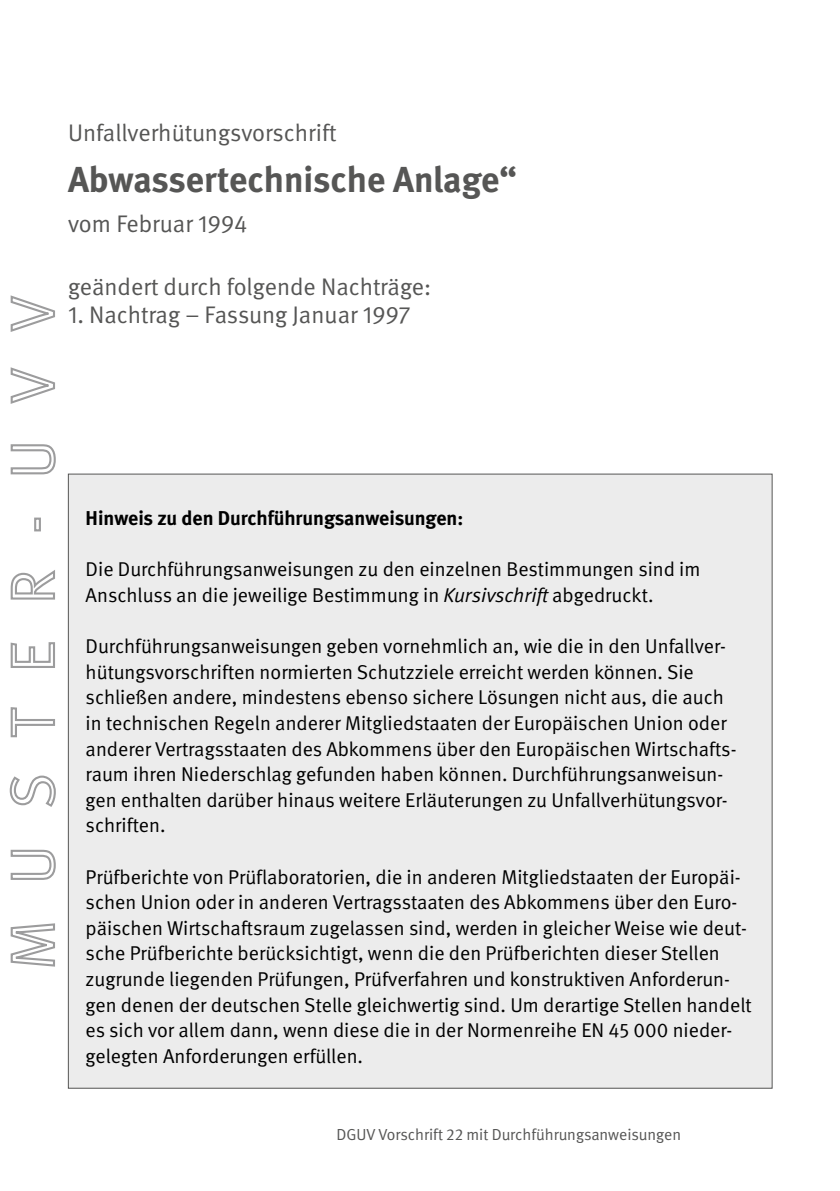
<style>
.page{position:relative;width:840px;height:1191px;background:#fff}
.page>*{position:absolute;margin:0;border:0;box-sizing:border-box;transform-origin:0 0}
.t1{font:700 36px "DGUV Meta";letter-spacing:-.005em;color:#565655}
.t2{font:24px "DGUV Meta";color:#565655}
.Fließtext_FT_Abstand_vor{font:20px/25.6px "DGUV Meta";color:#000}
.Fließtext_FT_Abstand_vor-2{font:700 20px "DGUV Meta";letter-spacing:-.005em;color:#000}
.t3{font:16px "DGUV Meta";color:#565655}
.s1{font-style:italic}
</style>
<div class="page">
<div style="left:68px;top:474px;width:703px;height:614px;background:#ececec"></div>
<svg style="left:10px;top:923px;width:45px;height:44px"></svg>
<svg style="left:10px;top:849px;width:46px;height:31px"></svg>
<svg style="left:9px;top:775px;width:47px;height:32px"></svg>
<svg style="left:10px;top:707px;width:45px;height:31px"></svg>
<svg style="left:10px;top:642px;width:45px;height:26px"></svg>
<svg style="left:10px;top:570px;width:45px;height:30px"></svg>
<div style="left:34px;top:517px;width:7px;height:14px;border:2px solid #9c9c9d"></div>
<svg style="left:10px;top:444px;width:46px;height:31px"></svg>
<svg style="left:10px;top:367px;width:45px;height:37px"></svg>
<svg style="left:10px;top:295px;width:45px;height:37px"></svg>
<p class="t2" style="left:68px;top:119px;width:270px">Unfallverhütungsvorschrift</p>
<h1 class="t1" style="left:68px;top:158px;width:450px">Abwassertechnische Anlage“</h1>
<p class="t2" style="left:68px;top:210px;width:181px">vom Februar 1994</p>
<p class="t2" style="left:68px;top:273px;width:364px">geändert durch folgende Nachträge:</p>
<p class="t2" style="left:68px;top:301px;width:344px">1. Nachtrag – Fassung Januar 1997</p>
<p class="Fließtext_FT_Abstand_vor-2" style="left:86px;top:506px;width:379px">Hinweis zu den Durchführungsanweisungen:</p>
<p class="Fließtext_FT_Abstand_vor" style="left:86px;top:557px;width:616px">Die Durchführungsanweisungen zu den einzelnen Bestimmungen sind im<br>Anschluss an die jeweilige Bestimmung in <span class="s1">Kursivschrift</span> abgedruckt.</p>
<p class="Fließtext_FT_Abstand_vor" style="left:86px;top:634px;width:652px">Durchführungsanweisungen geben vornehmlich an, wie die in den Unfallver&shy;hütungsvorschriften normierten Schutzziele erreicht werden können. Sie schließen andere, mindestens ebenso sichere Lösungen nicht aus, die auch in technischen Regeln anderer Mitgliedstaaten der Europäischen Union oder anderer Vertragsstaaten des Abkommens über den Europäischen Wirtschafts&shy;raum ihren Niederschlag gefunden haben können. Durchführungsanweisun&shy;gen enthalten darüber hinaus weitere Erläuterungen zu Unfallverhütungsvor&shy;schriften.</p>
<p class="Fließtext_FT_Abstand_vor" style="left:86px;top:864px;width:667px">Prüfberichte von Prüflaboratorien, die in anderen Mitgliedstaaten der Europäi&shy;schen Union oder in anderen Vertragsstaaten des Abkommens über den Euro&shy;päischen Wirtschaftsraum zugelassen sind, werden in gleicher Weise wie deut&shy;sche Prüfberichte berücksichtigt, wenn die den Prüfberichten dieser Stellen zugrunde liegenden Prüfungen, Prüfverfahren und konstruktiven Anforderun&shy;gen denen der deutschen Stelle gleichwertig sind. Um derartige Stellen handelt es sich vor allem dann, wenn diese die in der Normenreihe EN 45 000 nieder&shy;gelegten Anforderungen erfüllen.</p>
<p class="t3" style="left:336px;top:1124px;width:346px">DGUV Vorschrift 22 mit Durchführungsanweisungen</p>
</div>
